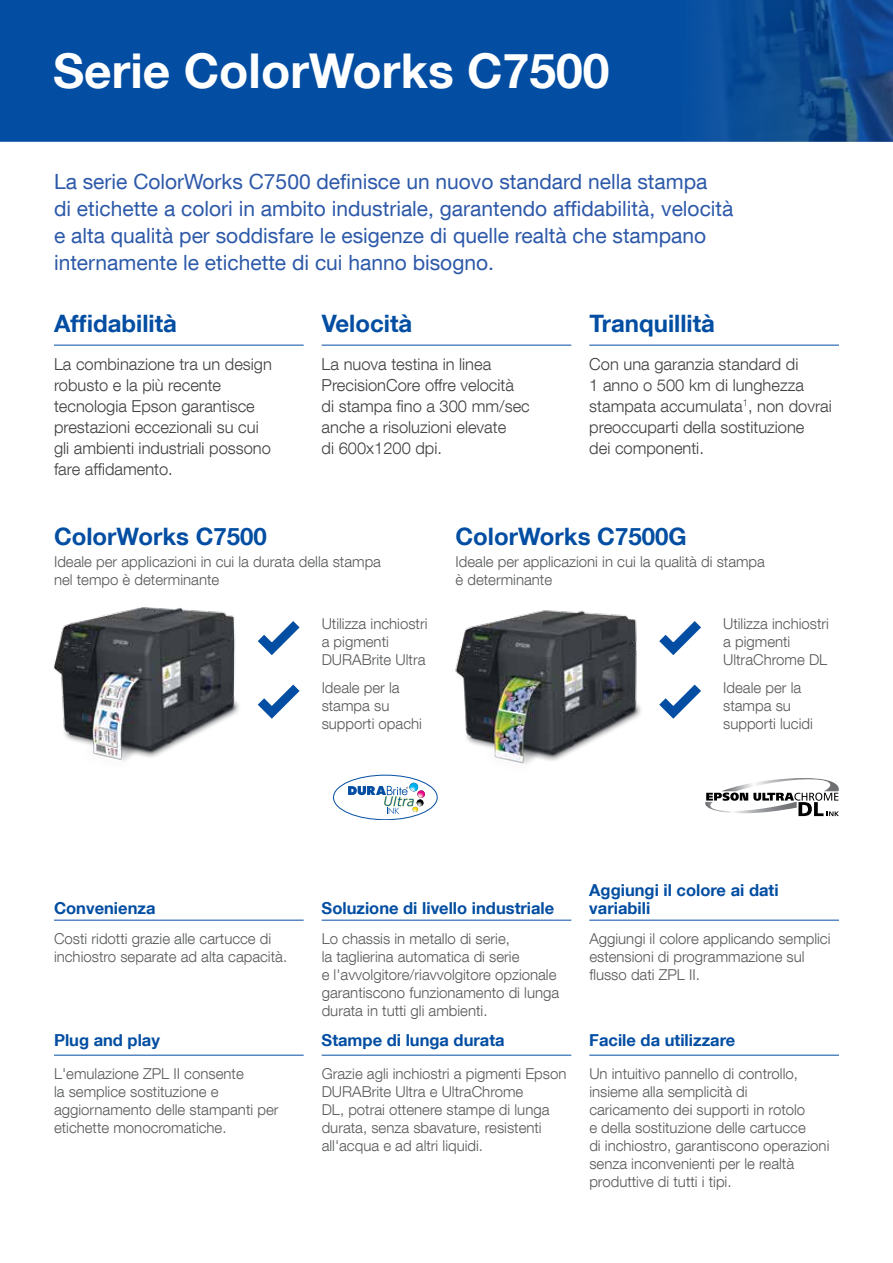
<style>
.page{position:relative;width:893px;height:1263px;background:#fff}
.page>*{position:absolute;margin:0;border:0;box-sizing:border-box;transform-origin:0 0}
.t1{font:700 48px "Helvetica Neue LT Com";color:#fff}
.t2{font:700 24px "Helvetica Neue LT Com";color:#034ea2}
.t3{font:21px/27px "Helvetica Neue LT Com";color:#2d59a9}
.t4{font:300 16.5px/21px "Helvetica Neue LT Com";color:#414042}
.t5{font:700 16.5px/18px "Helvetica Neue LT Com";color:#034ea2}
.t6{font:300 15px/18px "Helvetica Neue LT Com";color:#58595b}
</style>
<div class="page">
<hr style="left:54px;top:345px;width:250px;height:1px;background:#034ea2">
<hr style="left:322px;top:345px;width:249px;height:1px;background:#034ea2">
<hr style="left:589px;top:345px;width:250px;height:1px;background:#034ea2">
<hr style="left:54px;top:920px;width:250px;height:1px;background:#034ea2">
<hr style="left:54px;top:1055px;width:250px;height:1px;background:#034ea2">
<hr style="left:322px;top:920px;width:249px;height:1px;background:#034ea2">
<hr style="left:322px;top:1055px;width:249px;height:1px;background:#034ea2">
<hr style="left:589px;top:920px;width:250px;height:1px;background:#034ea2">
<hr style="left:589px;top:1055px;width:250px;height:1px;background:#034ea2">
<div style="left:0;top:0;width:607px;height:142px;background:#034ea2"></div>
<img style="left:607px;top:0;width:286px;height:142px">
<img style="left:53px;top:607px;width:186px;height:154px">
<img style="left:455px;top:610px;width:186px;height:154px">
<div style="left:333px;top:775px;width:104px;height:45px;border:1px solid #034ea2;border-radius:50%"></div>
<svg style="left:348px;top:782px;width:77px;height:32px"></svg>
<svg style="left:257px;top:621px;width:43px;height:34px"></svg>
<svg style="left:257px;top:684px;width:43px;height:35px"></svg>
<svg style="left:659px;top:621px;width:42px;height:34px"></svg>
<svg style="left:659px;top:684px;width:42px;height:35px"></svg>
<svg style="left:705px;top:778px;width:134px;height:38px"></svg>
<h1 class="t1" style="left:53px;top:41px;width:558px">Serie ColorWorks C7500</h1>
<p class="t3" style="left:54px;top:168px;width:681px">La serie ColorWorks C7500 definisce un nuovo standard nella stampa<br>di etichette a colori in ambito industriale, garantendo affidabilità, velocità e alta qualità per soddisfare le esigenze di quelle realtà che stampano internamente le etichette di cui hanno bisogno.</p>
<h2 class="t2" style="left:54px;top:309px;width:124px">Affidabilità</h2>
<h2 class="t2" style="left:322px;top:309px;width:92px">Velocità</h2>
<h2 class="t2" style="left:589px;top:309px;width:127px">Tranquillità</h2>
<p class="t4" style="left:54px;top:353px;width:219px">La combinazione tra un design robusto e la più recente tecnologia Epson garantisce prestazioni eccezionali su cui gli ambienti industriali possono fare affidamento.</p>
<p class="t4" style="left:322px;top:353px;width:210px">La nuova testina in linea<br>PrecisionCore offre velocità di stampa fino a 300 mm/sec anche a risoluzioni elevate<br>di 600x1200 dpi.</p>
<p class="t4" style="left:589px;top:353px;width:244px">Con una garanzia standard di<br>1 anno o 500 km di lunghezza stampata accumulata<sup>1</sup>, non dovrai preoccuparti della sostituzione<br>dei componenti.</p>
<h2 class="t2" style="left:54px;top:521px;width:214px">ColorWorks C7500</h2>
<p class="t6" style="left:54px;top:552px;width:329px">Ideale per applicazioni in cui la durata della stampa nel tempo è determinante</p>
<p class="t6" style="left:322px;top:615px;width:107px">Utilizza inchiostri a pigmenti<br>DURABrite Ultra</p>
<p class="t6" style="left:322px;top:678px;width:102px">Ideale per la stampa su supporti opachi</p>
<h2 class="t2" style="left:455px;top:521px;width:233px">ColorWorks C7500G</h2>
<p class="t6" style="left:455px;top:552px;width:311px">Ideale per applicazioni in cui la qualità di stampa è determinante</p>
<p class="t6" style="left:723px;top:615px;width:107px">Utilizza inchiostri a pigmenti<br>UltraChrome DL</p>
<p class="t6" style="left:723px;top:678px;width:91px">Ideale per la stampa su supporti lucidi</p>
<p class="t5" style="left:54px;top:898px;width:103px">Convenienza</p>
<p class="t5" style="left:322px;top:898px;width:234px">Soluzione di livello industriale</p>
<p class="t5" style="left:589px;top:880px;width:191px">Aggiungi il colore ai dati variabili</p>
<p class="t6" style="left:54px;top:929px;width:235px">Costi ridotti grazie alle cartucce di inchiostro separate ad alta capacità.</p>
<p class="t6" style="left:322px;top:929px;width:239px">Lo chassis in metallo di serie,<br>la taglierina automatica di serie<br>e l'avvolgitore/riavvolgitore opzionale garantiscono funzionamento di lunga durata in tutti gli ambienti.</p>
<p class="t6" style="left:589px;top:929px;width:243px">Aggiungi il colore applicando semplici estensioni di programmazione sul flusso dati ZPL II.</p>
<p class="t5" style="left:54px;top:1031px;width:108px">Plug and play</p>
<p class="t5" style="left:322px;top:1031px;width:185px">Stampe di lunga durata</p>
<p class="t5" style="left:589px;top:1031px;width:147px">Facile da utilizzare</p>
<p class="t6" style="left:54px;top:1064px;width:226px">L'emulazione ZPL II consente<br>la semplice sostituzione e aggiornamento delle stampanti per etichette monocromatiche.</p>
<p class="t6" style="left:322px;top:1064px;width:246px">Grazie agli inchiostri a pigmenti Epson DURABrite Ultra e UltraChrome<br>DL, potrai ottenere stampe di lunga durata, senza sbavature, resistenti all'acqua e ad altri liquidi.</p>
<p class="t6" style="left:589px;top:1064px;width:242px">Un intuitivo pannello di controllo, insieme alla semplicità di caricamento dei supporti in rotolo<br>e della sostituzione delle cartucce<br>di inchiostro, garantiscono operazioni senza inconvenienti per le realtà produttive di tutti i tipi.</p>
</div>
